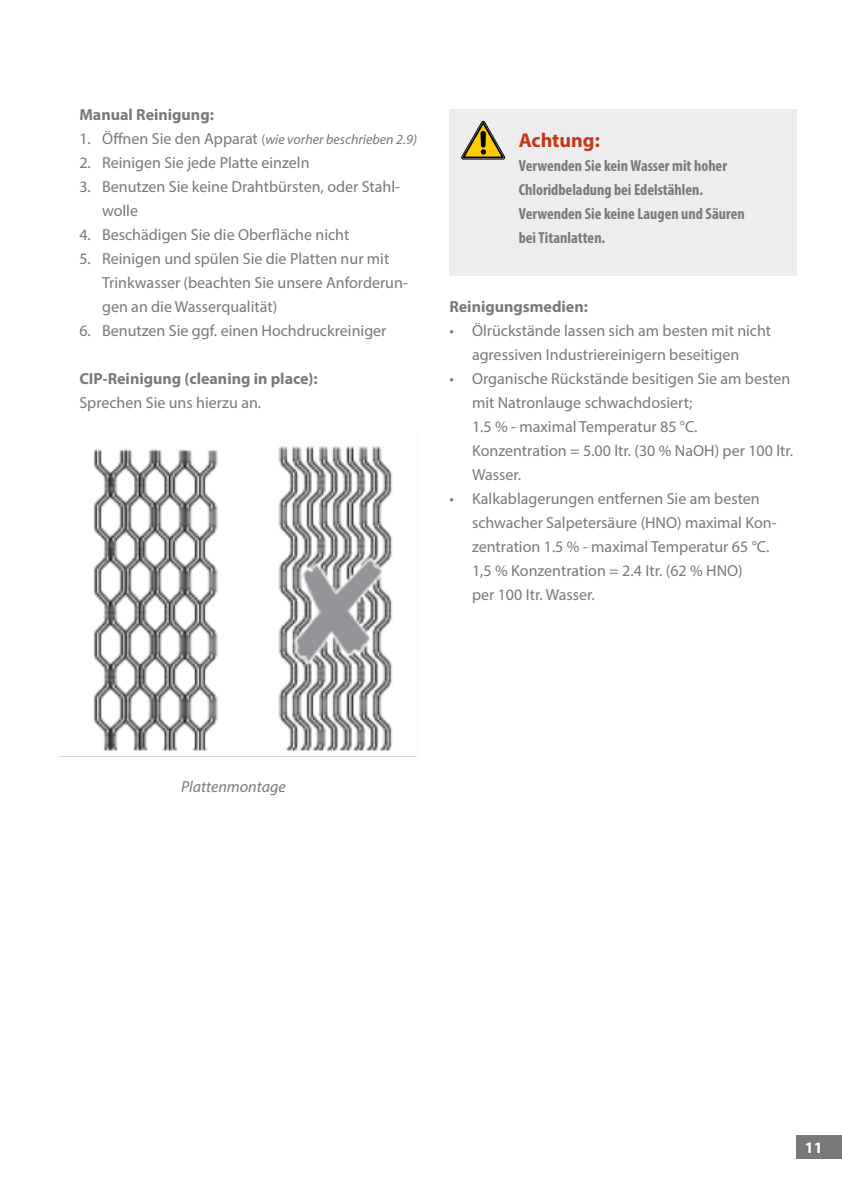
<style>
.page{position:relative;width:842px;height:1191px;background:#fff}
.page>*{position:absolute;margin:0;border:0;box-sizing:border-box;transform-origin:0 0}
.t1{font:700 20px "Myriad Pro";color:#c43618}
.t2{font:16px/24px "Myriad Pro";color:#7a797a}
.t3{font:700 condensed 16px/24px "Myriad Pro";color:#7a797a}
.t4{font:700 16px "Myriad Pro";color:#7a797a}
.t5{font:italic 16px "Myriad Pro";color:#7a797a}
.t6{font:700 16px "Myriad Pro";color:#fff}
.t7{font:italic 14px "Myriad Pro";color:#7a797a}
.s1{font-style:normal;font-size:16px}
.s2{font-style:normal}
</style>
<div class="page">
<div style="left:797px;top:1135px;width:45px;height:24px;background:#7a797a"></div>
<img style="left:58px;top:446px;width:359px;height:311px">
<div style="left:449px;top:109px;width:348px;height:166px;background:#ededed"></div>
<svg style="left:461px;top:121px;width:45px;height:39px"></svg>
<p class="t4" style="left:79px;top:104px;width:136px">Manual Reinigung:</p>
<p class="t7" style="left:79px;top:131px;width:339px"><span class="s1">1. Öffnen Sie den Apparat</span> <span class="s2">(</span>wie vorher beschrieben 2.9)</p>
<p class="t2" style="left:79px;top:150px;width:232px">2. Reinigen Sie jede Platte einzeln</p>
<p class="t2" style="left:102px;top:174px;width:300px;text-indent:-23px">3. Benutzen Sie keine Drahtbürsten, oder Stahl&shy;wolle</p>
<p class="t2" style="left:79px;top:222px;width:272px">4. Beschädigen Sie die Oberfläche nicht</p>
<p class="t2" style="left:102px;top:246px;width:307px;text-indent:-23px">5. Reinigen und spülen Sie die Platten nur mit<br>Trinkwasser (beachten Sie unsere Anforderun&shy;gen an die Wasserqualität)</p>
<p class="t2" style="left:79px;top:318px;width:309px">6. Benutzen Sie ggf. einen Hochdruckreiniger</p>
<p class="t4" style="left:79px;top:368px;width:240px">CIP-Reinigung (cleaning in place):</p>
<p class="t2" style="left:79px;top:390px;width:183px">Sprechen Sie uns hierzu an.</p>
<p class="t1" style="left:519px;top:127px;width:83px">Achtung:</p>
<p class="t3" style="left:519px;top:153px;width:227px">Verwenden Sie kein Wasser mit hoher<br>Chloridbeladung bei Edelstählen.<br>Verwenden Sie keine Laugen und Säuren bei Titanlatten.</p>
<p class="t4" style="left:449px;top:296px;width:140px">Reinigungsmedien:</p>
<p class="t2" style="left:449px;top:318px;width:323px;text-align:center">• Ölrückstände lassen sich am besten mit nicht agressiven Industriereinigern beseitigen</p>
<p class="t2" style="left:472px;top:366px;width:323px;text-indent:-23px">• Organische Rückstände besitigen Sie am besten mit Natronlauge schwachdosiert;<br>1.5 % - maximal Temperatur 85 °C.<br>Konzentration = 5.00 ltr. (30 % NaOH) per 100 ltr.<br>Wasser.</p>
<p class="t2" style="left:472px;top:486px;width:306px;text-indent:-23px">• Kalkablagerungen entfernen Sie am besten schwacher Salpetersäure (HNO) maximal Kon&shy;zentration 1.5 % - maximal Temperatur 65 °C.<br>1,5 % Konzentration = 2.4 Itr. (62 % HNO)<br>per 100 Itr. Wasser.</p>
<p class="t5" style="left:181px;top:777px;width:106px">Plattenmontage</p>
<p class="t6" style="left:805px;top:1137px;width:19px">11</p>
</div>
